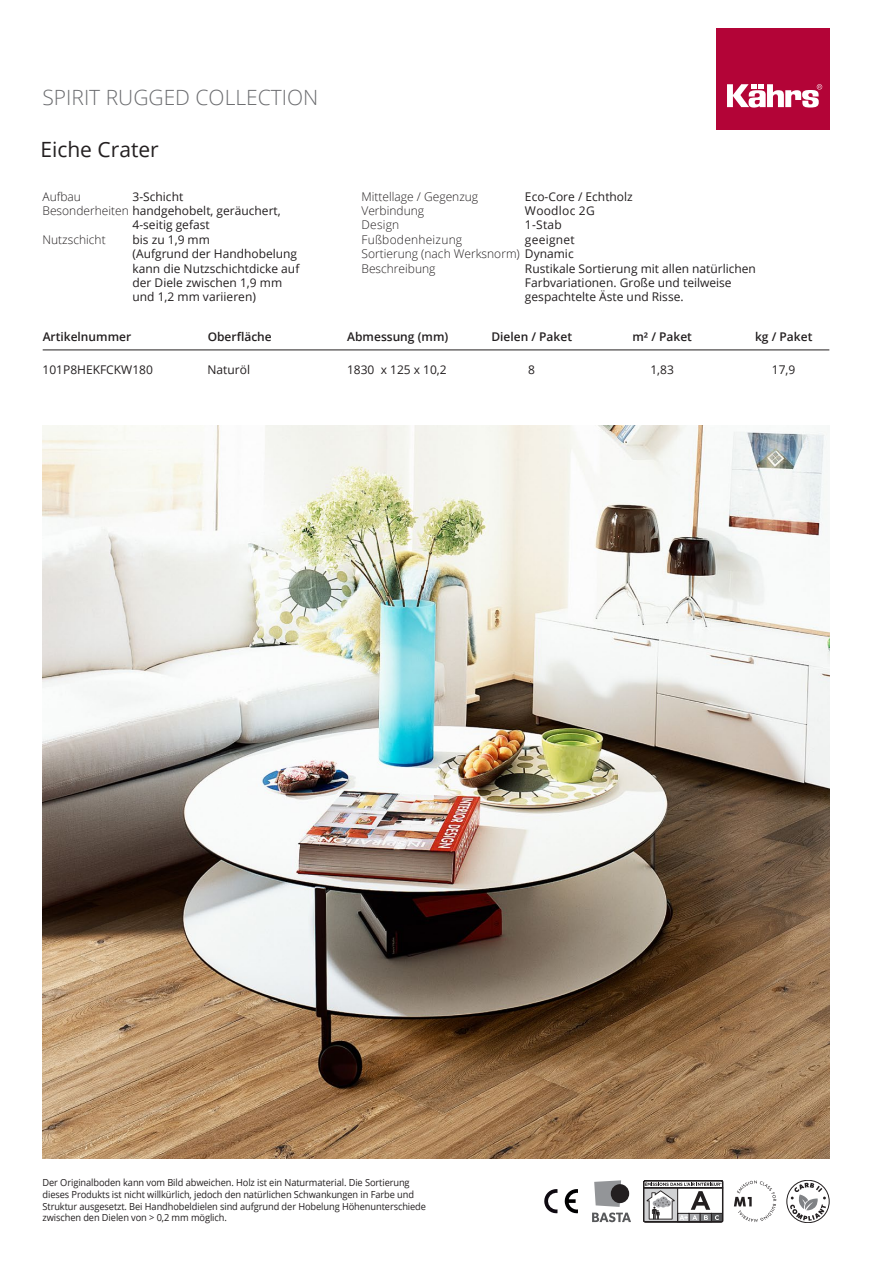
<style>
.page{position:relative;width:893px;height:1263px;background:#fff}
.page>*{position:absolute;margin:0;border:0;box-sizing:border-box;transform-origin:0 0}
.t1{font:300 21px "Open Sans";color:#6c6d70}
.t2{font:21px "Open Sans";color:#231f20}
.t3{font:12px/14.4px "Open Sans";color:#231f20}
.t4{font:300 12px/14.4px "Open Sans";color:#231f20;text-align:justify}
.t5{font:600 12px "Open Sans";color:#231f20}
.t6{font:300 12px "Open Sans";letter-spacing:.02em;color:#231f20}
.t7{font:12px "Open Sans";letter-spacing:.02em;color:#231f20}
.t8{font:9.75px/11.7px "Open Sans";letter-spacing:-.01em;color:#231f20;scale:.95 1}
.s1{font-weight:300}
.s2{font-weight:400}
</style>
<div class="page">
<svg style="left:544px;top:1189px;width:13px;height:24px"></svg>
<svg style="left:564px;top:1189px;width:14px;height:24px"></svg>
<svg style="left:643px;top:1180px;width:80px;height:42px"></svg>
<svg style="left:734px;top:1180px;width:42px;height:42px"></svg>
<svg style="left:592px;top:1180px;width:39px;height:42px"></svg>
<div style="left:787px;top:1180px;width:42px;height:43px;border:1px solid #231f20;border-radius:50%"></div>
<svg style="left:790px;top:1183px;width:36px;height:38px"></svg>
<img style="left:43px;top:425px;width:786px;height:734px">
<hr style="left:43px;top:350px;width:786px;height:1px;background:#231f20">
<div style="left:716px;top:28px;width:113px;height:102px;background:#b30437"></div>
<svg style="left:727px;top:84px;width:95px;height:24px"></svg>
<h1 class="t1" style="left:43px;top:83px;width:277px">SPIRIT RUGGED COLLECTION</h1>
<h1 class="t2" style="left:40px;top:135px;width:120px">Eiche Crater</h1>
<p class="t4" style="left:43px;top:189px;width:40px">Aufbau</p>
<p class="t3" style="left:133px;top:189px;width:52px">3-Schicht</p>
<p class="t3" style="left:43px;top:203px;width:240px"><span class="s1">Besonderheiten</span> handgehobelt, geräuchert,</p>
<p class="t3" style="left:133px;top:217px;width:79px">4-seitig gefast</p>
<p class="t4" style="left:43px;top:232px;width:65px">Nutzschicht</p>
<p class="t3" style="left:133px;top:232px;width:168px">bis zu 1,9 mm<br>(Aufgrund der Handhobelung kann die Nutzschichtdicke auf der Diele zwischen 1,9 mm und 1,2 mm variieren)</p>
<p class="t4" style="left:361px;top:189px;width:118px">Mittellage / Gegenzug</p>
<p class="t3" style="left:525px;top:189px;width:109px">Eco-Core / Echtholz</p>
<p class="t4" style="left:361px;top:203px;width:64px">Verbindung</p>
<p class="t7" style="left:525px;top:202px;width:71px">Woodloc 2G</p>
<p class="t4" style="left:361px;top:217px;width:39px">Design</p>
<p class="t3" style="left:525px;top:217px;width:38px">1-Stab</p>
<p class="t6" style="left:361px;top:231px;width:102px">Fußbodenheizung</p>
<p class="t4" style="left:361px;top:232px;width:215px;text-indent:164px"><span class="s2">geeignet </span>Sortierung (nach Werksnorm) <span class="s2">Dynamic </span>Beschreibung</p>
<p class="t3" style="left:525px;top:261px;width:233px">Rustikale Sortierung mit allen natürlichen<br>Farbvariationen. Große und teilweise gespachtelte Äste und Risse.</p>
<p class="t5" style="left:43px;top:328px;width:90px">Artikelnummer</p>
<p class="t5" style="left:208px;top:328px;width:66px">Oberfläche</p>
<p class="t5" style="left:347px;top:328px;width:103px">Abmessung (mm)</p>
<p class="t5" style="left:491px;top:328px;width:82px">Dielen / Paket</p>
<p class="t5" style="left:632px;top:328px;width:61px">m² / Paket</p>
<p class="t5" style="left:755px;top:328px;width:59px">kg / Paket</p>
<p class="t3" style="left:43px;top:362px;width:112px">101P8HEKFCKW180</p>
<p class="t3" style="left:208px;top:362px;width:44px">Naturöl</p>
<p class="t3" style="left:347px;top:362px;width:101px">1830 x 125 x 10,2</p>
<p class="t3" style="left:528px;top:362px;width:8px">8</p>
<p class="t3" style="left:650px;top:362px;width:25px">1,83</p>
<p class="t3" style="left:772px;top:362px;width:25px">17,9</p>
<p class="t8" style="left:43px;top:1176px;width:405px">Der Originalboden kann vom Bild abweichen. Holz ist ein Naturmaterial. Die Sortierung dieses Produkts ist nicht willkürlich, jedoch den natürlichen Schwankungen in Farbe und Struktur ausgesetzt. Bei Handhobeldielen sind aufgrund der Hobelung Höhenunterschiede zwischen den Dielen von &gt; 0,2 mm möglich.</p>
</div>
